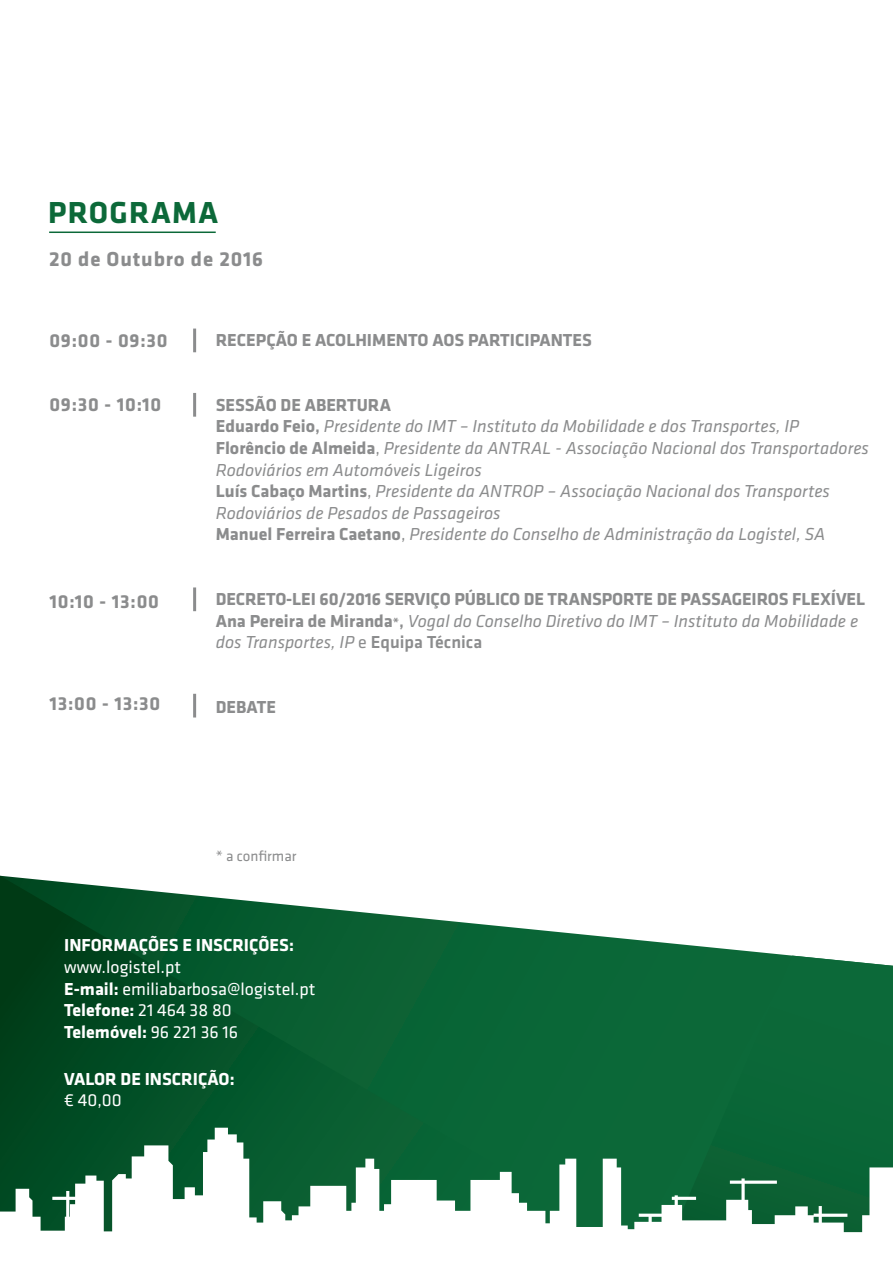
<style>
.page{position:relative;width:893px;height:1263px;background:#fff}
.page>*{position:absolute;margin:0;border:0;box-sizing:border-box;transform-origin:0 0}
.t1{font:700 31.5px "Klavika";letter-spacing:.04em;color:#0c6939}
.t2{font:700 21px "Klavika";letter-spacing:.04em;color:#8b8c8d}
.t3{font:700 19.5px "Klavika";letter-spacing:.04em;color:#8b8c8d}
.t4{font:italic 18px/21.6px "Klavika";color:#8b8c8d}
.t5{font:700 18px/21.6px "Klavika";letter-spacing:-.005em;color:#8b8c8d}
.t6{font:18px/21.6px "Klavika";color:#fff}
.t7{font:700 18px "Klavika";color:#fff}
.t8{font:15px "Klavika";color:#8b8c8d}
.s1{font-weight:700;font-style:normal}
.s2{font-weight:500;font-style:normal}
.s3{font-style:normal}
.s4{font-size:13.5px}
.s5{font-weight:500}
.s6{font-weight:400;font-style:italic}
.s7{font-weight:400}
.s8{font-weight:700}
</style>
<div class="page">
<svg style="left:0;top:876px;width:664px;height:252px;background:#276e48"></svg>
<div style="left:660px;top:955px;width:233px;height:173px;background:#0c6838"></div>
<hr style="left:49px;top:231px;width:167px;height:2px;background:#0c6939">
<hr style="left:193px;top:329px;width:3px;height:23px;background:#8b8c8d">
<hr style="left:193px;top:393px;width:3px;height:24px;background:#8b8c8d">
<hr style="left:193px;top:587px;width:3px;height:24px;background:#8b8c8d">
<hr style="left:193px;top:694px;width:3px;height:23px;background:#8b8c8d">
<svg style="left:0;top:1128px;width:893px;height:105px"></svg>
<h1 class="t1" style="left:48px;top:196px;width:171px">PROGRAMA</h1>
<p class="t2" style="left:49px;top:247px;width:215px">20 de Outubro de 2016</p>
<p class="t3" style="left:49px;top:330px;width:120px">09:00 - 09:30</p>
<p class="t5" style="left:216px;top:330px;width:378px">RECEPÇÃO E ACOLHIMENTO AOS PARTICIPANTES</p>
<p class="t3" style="left:49px;top:394px;width:113px">09:30 - 10:10</p>
<p class="t4" style="left:216px;top:394px;width:655px"><span class="s1">SESSÃO DE ABERTURA<br>Eduardo Feio</span><span class="s2">,</span> Presidente do IMT – Instituto da Mobilidade e dos Transportes, IP <span class="s1">Florêncio de Almeida</span><span class="s3">,</span> Presidente da ANTRAL - Associação Nacional dos Transportadores Rodoviários em Automóveis Ligeiros<br><span class="s1">Luís Cabaço Martins</span><span class="s3">,</span> Presidente da ANTROP – Associação Nacional dos Transportes Rodoviários de Pesados de Passageiros<br><span class="s1">Manuel Ferreira Caetano</span><span class="s3">,</span> Presidente do Conselho de Administração da Logistel, SA</p>
<p class="t3" style="left:49px;top:590px;width:111px">10:10 - 13:00</p>
<p class="t5" style="left:216px;top:589px;width:651px">DECRETO-LEI 60/2016 SERVIÇO PÚBLICO DE TRANSPORTE DE PASSAGEIROS FLEXÍVEL<br>Ana Pereira de Miranda<span class="s4">*</span><span class="s5">,</span> <span class="s6">Vogal do Conselho Diretivo do IMT – Instituto da Mobilidade e dos Transportes, IP</span> <span class="s7">e</span> <span class="s5">Equipa Técnica</span></p>
<p class="t3" style="left:49px;top:693px;width:112px">13:00 - 13:30</p>
<p class="t5" style="left:216px;top:697px;width:62px">DEBATE</p>
<p class="t8" style="left:216px;top:848px;width:82px">* a confirmar</p>
<p class="t7" style="left:64px;top:936px;width:231px">INFORMAÇÕES E INSCRIÇÕES:</p>
<p class="t6" style="left:64px;top:956px;width:253px">www.logistel.pt<br><span class="s8">E-mail:</span> emiliabarbosa@logistel.pt<br><span class="s8">Telefone:</span> 21 464 38 80<br><span class="s8">Telemóvel:</span> 96 221 36 16</p>
<p class="t7" style="left:64px;top:1069px;width:172px">VALOR DE INSCRIÇÃO:</p>
<p class="t6" style="left:64px;top:1090px;width:59px">€ 40,00</p>
</div>
